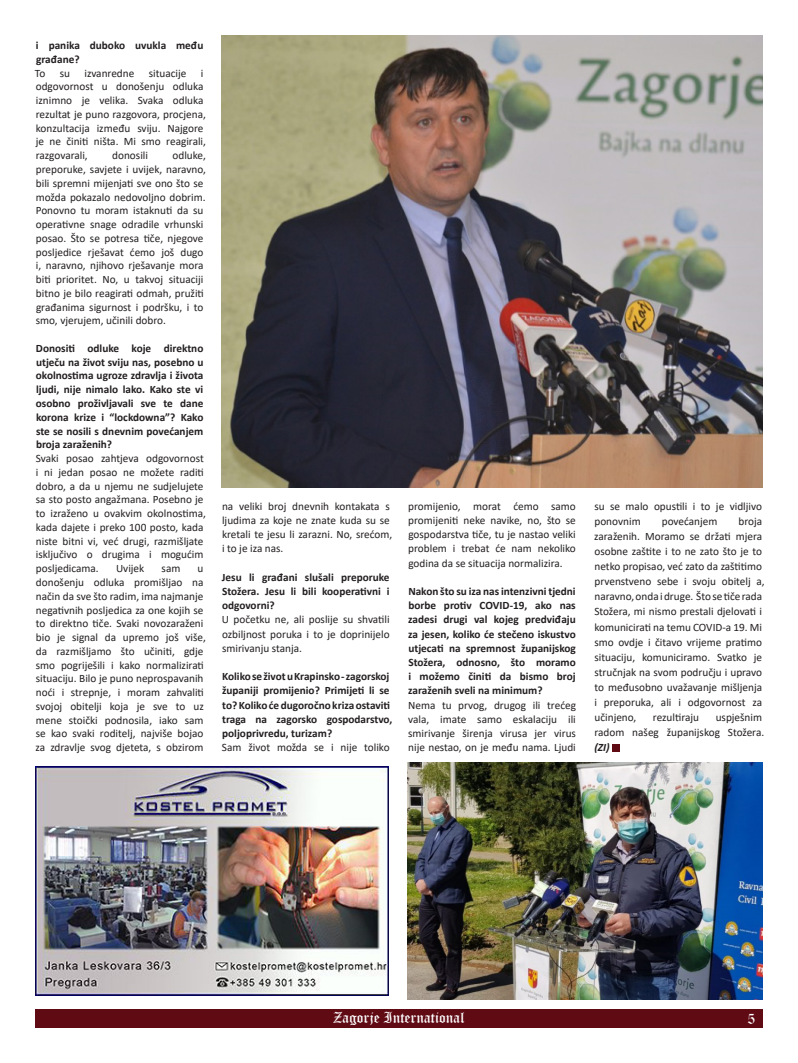
<style>
.page{position:relative;width:798px;height:1063px;background:#fff}
.page>*{position:absolute;margin:0;border:0;box-sizing:border-box;transform-origin:0 0}
.t1{font:15px "Old English Text";color:#fff}
.t2{font:11.25px/13.8px "Calibri";color:#231f20}
.t3{font:700 11.25px/14.2px "Calibri";color:#231f20;text-align:justify}
.s1{font-weight:700;font-style:italic}
</style>
<div class="page">
<div style="left:35px;top:1009px;width:727px;height:19px;background:#600a14"></div>
<div style="left:612px;top:744px;width:7px;height:7px;background:#600a14"></div>
<img style="left:221px;top:35px;width:541px;height:452px">
<img style="left:407px;top:763px;width:355px;height:236px">
<img style="left:36px;top:766px;width:352px;height:230px">
<p class="t3" style="left:36px;top:38px;width:169px;line-height:13.8px">i panika duboko uvukla među građane?</p>
<p class="t2" style="left:35px;top:66px;width:12px">To</p>
<p class="t2" style="left:60px;top:66px;width:12px">su</p>
<p class="t2" style="left:84px;top:66px;width:51px">izvanredne</p>
<p class="t2" style="left:149px;top:66px;width:39px">situacije</p>
<p class="t2" style="left:36px;top:66px;width:172px;text-indent:165px">i odgovornost u donošenju odluka iznimno je velika. Svaka odluka rezultat je puno razgovora, procjena, konzultacija između sviju. Najgore je ne činiti ništa. Mi smo reagirali, razgovarali,</p>
<p class="t2" style="left:36px;top:148px;width:172px;text-indent:137px">odluke, preporuke, savjete i uvijek, naravno, bili spremni mijenjati sve ono što se možda pokazalo nedovoljno dobrim.<br>Ponovno tu moram istaknuti da su operativne snage odradile vrhunski posao. Što se potresa tiče, njegove posljedice rješavat ćemo još dugo i, naravno, njihovo rješavanje mora biti prioritet. No, u takvoj situaciji bitno je bilo reagirati odmah, pružiti građanima sigurnost i podršku, i to smo, vjerujem, učinili dobro.</p>
<p class="t3" style="left:36px;top:341px;width:169px;line-height:13.8px">Donositi odluke koje direktno utječu na život sviju nas, posebno u okolnostima ugroze zdravlja i života ljudi, nije nimalo lako. Kako ste vi osobno proživljavali sve te dane korona krize i “lockdowna”? Kako ste se nosili s dnevnim povećanjem broja zaraženih?</p>
<p class="t2" style="left:36px;top:451px;width:172px">Svaki posao zahtjeva odgovornost i ni jedan posao ne možete raditi dobro, a da u njemu ne sudjelujete sa sto posto angažmana. Posebno je to izraženo u ovakvim okolnostima, kada dajete i preko 100 posto, kada niste bitni vi, već drugi, razmišljate isključivo o drugima i mogućim posljedicama.</p>
<p class="t2" style="left:112px;top:148px;width:37px">donosili</p>
<p class="t2" style="left:116px;top:561px;width:30px">Uvijek</p>
<p class="t2" style="left:161px;top:561px;width:20px">sam</p>
<p class="t2" style="left:36px;top:561px;width:172px;text-indent:162px">u donošenju odluka promišljao na način da sve što radim, ima najmanje negativnih posljedica za one kojih se to direktno tiče. Svaki novozaraženi bio je signal da upremo još više, da razmišljamo što učiniti, gdje smo pogriješili i kako normalizirati situaciju. Bilo je puno neprospavanih noći i strepnje, i moram zahvaliti svojoj obitelji koja je sve to uz mene stoički podnosila, iako sam se kao svaki roditelj, najviše bojao za zdravlje svog djeteta, s obzirom</p>
<p class="t2" style="left:222px;top:499px;width:172px;line-height:14.2px">na veliki broj dnevnih kontakata s ljudima za koje ne znate kuda su se kretali te jesu li zarazni. No, srećom, i to je iza nas.</p>
<p class="t3" style="left:222px;top:570px;width:169px">Jesu li građani slušali preporuke Stožera. Jesu li bili kooperativni i odgovorni?</p>
<p class="t2" style="left:222px;top:612px;width:169px;line-height:14.2px;text-align:justify">U početku ne, ali poslije su shvatili ozbiljnost poruka i to je doprinijelo smirivanju stanja.</p>
<p class="t3" style="left:222px;top:669px;width:172px;text-align:left">Koliko se život u Krapinsko - zagorskoj županiji promijenio? Primijeti li se to? Koliko će dugoročno kriza ostaviti traga na zagorsko gospodarstvo, poljoprivredu, turizam?</p>
<p class="t2" style="left:222px;top:740px;width:169px">Sam život možda se i nije toliko</p>
<p class="t2" style="left:408px;top:499px;width:169px;line-height:14.2px;text-align:justify">promijenio, morat ćemo samo promijeniti neke navike, no, što se gospodarstva tiče, tu je nastao veliki problem i trebat će nam nekoliko godina da se situacija normalizira.</p>
<p class="t3" style="left:408px;top:584px;width:169px">Nakon što su iza nas intenzivni tjedni borbe protiv COVID-19, ako nas zadesi drugi val kojeg predviđaju za jesen, koliko će stečeno iskustvo utjecati na spremnost županijskog Stožera, odnosno, što moramo i možemo činiti da bismo broj zaraženih sveli na minimum?</p>
<p class="t2" style="left:408px;top:697px;width:169px;line-height:14.2px;text-align:justify">Nema tu prvog, drugog ili trećeg vala, imate samo eskalaciju ili smirivanje širenja virusa jer virus nije nestao, on je među nama. Ljudi</p>
<p class="t2" style="left:594px;top:498px;width:169px;line-height:15.1px">su se malo opustili i to je vidljivo ponovnim</p>
<p class="t2" style="left:661px;top:514px;width:57px">povećanjem</p>
<p class="t2" style="left:594px;top:513px;width:172px;line-height:15.1px;text-indent:144px">broja zaraženih. Moramo se držati mjera osobne zaštite i to ne zato što je to netko propisao, već zato da zaštitimo prvenstveno sebe i svoju obitelj a, naravno, onda i druge. Što se tiče rada<br>Stožera, mi nismo prestali djelovati i komunicirati na temu COVID-a 19. Mi smo ovdje i čitavo vrijeme pratimo situaciju, komuniciramo. Svatko je stručnjak na svom području i upravo to međusobno uvažavanje mišljenja i preporuka, ali i odgovornost za učinjeno,</p>
<p class="t2" style="left:594px;top:709px;width:171px;line-height:15.1px;text-indent:121px">uspješnim radom našeg županijskog Stožera. <span class="s1">(ZI)</span></p>
<p class="t2" style="left:652px;top:710px;width:48px">rezultiraju</p>
<h1 class="t1" style="left:333px;top:1008px;width:133px">Zagorje International</h1>
<h1 class="t1" style="left:747px;top:1009px;width:9px">5</h1>
</div>
